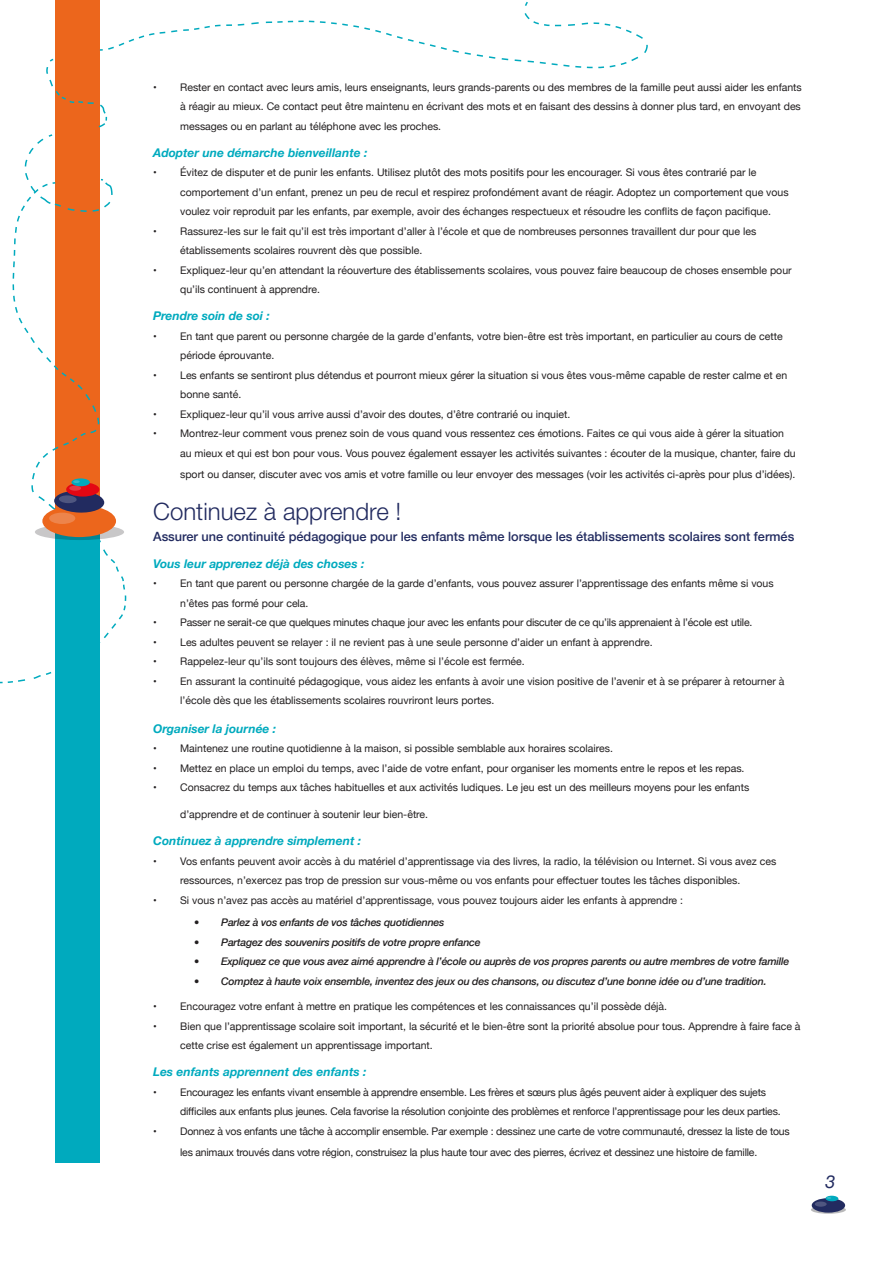
<style>
.page{position:relative;width:893px;height:1263px;background:#fff}
.page>*{position:absolute;margin:0;border:0;box-sizing:border-box;transform-origin:0 0}
.t1{font:300 24px "Helvetica Neue LT Std";color:#222b60}
.t2{font:italic 18px "Helvetica Neue";color:#222b60}
.t3{font:500 12.75px "Helvetica Neue";color:#222b60}
.t4{font:italic 700 12px "Helvetica Neue";color:#00aabe}
.t5{font:10.5px/19.5px "Helvetica Neue";color:#221f20}
.t6{font:10.5px/19.5px "Helvetica Neue";letter-spacing:-.02em;color:#221f20}
.t7{font:italic 500 10.5px "Helvetica Neue";letter-spacing:-.02em;color:#221f20}
</style>
<div class="page">
<svg style="left:811px;top:1206px;width:35px;height:8px"></svg>
<div style="left:812px;top:1198px;width:33px;height:14px;background:#222b60;border-radius:50%"></div>
<svg style="left:815px;top:1201px;width:12px;height:6px"></svg>
<svg style="left:825px;top:1195px;width:13px;height:6px"></svg>
<div style="left:56px;top:523px;width:44px;height:639px;background:#00aabe"></div>
<svg style="left:0;top:0;width:648px;height:684px"></svg>
<p class="t5" style="left:180px;top:78px;width:623px;text-align:justify;text-indent:-27px">• Rester en contact avec leurs amis, leurs enseignants, leurs grands-parents ou des membres de la famille peut aussi aider les enfants à réagir au mieux. Ce contact peut être maintenu en écrivant des mots et en faisant des dessins à donner plus tard, en envoyant des messages ou en parlant au téléphone avec les proches.</p>
<p class="t4" style="left:153px;top:143px;width:216px">Adopter une démarche bienveillante :</p>
<p class="t5" style="left:180px;top:163px;width:610px;text-indent:-27px">• Évitez de disputer et de punir les enfants. Utilisez plutôt des mots positifs pour les encourager. Si vous êtes contrarié par le comportement d’un enfant, prenez un peu de recul et respirez profondément avant de réagir. Adoptez un comportement que vous voulez voir reproduit par les enfants, par exemple, avoir des échanges respectueux et résoudre les conflits de façon pacifique.</p>
<p class="t5" style="left:180px;top:222px;width:578px;text-indent:-27px">• Rassurez-les sur le fait qu’il est très important d’aller à l’école et que de nombreuses personnes travaillent dur pour que les établissements scolaires rouvrent dès que possible.</p>
<p class="t5" style="left:180px;top:261px;width:613px;text-indent:-27px">• Expliquez-leur qu’en attendant la réouverture des établissements scolaires, vous pouvez faire beaucoup de choses ensemble pour qu’ils continuent à apprendre.</p>
<p class="t4" style="left:153px;top:307px;width:118px">Prendre soin de soi :</p>
<p class="t5" style="left:180px;top:327px;width:604px;text-indent:-27px">• En tant que parent ou personne chargée de la garde d’enfants, votre bien-être est très important, en particulier au cours de cette période éprouvante.</p>
<p class="t5" style="left:180px;top:366px;width:609px;text-indent:-27px">• Les enfants se sentiront plus détendus et pourront mieux gérer la situation si vous êtes vous-même capable de rester calme et en bonne santé.</p>
<p class="t5" style="left:153px;top:405px;width:419px">• Expliquez-leur qu’il vous arrive aussi d’avoir des doutes, d’être contrarié ou inquiet.</p>
<p class="t5" style="left:180px;top:424px;width:617px;text-indent:-27px">• Montrez-leur comment vous prenez soin de vous quand vous ressentez ces émotions. Faites ce qui vous aide à gérer la situation au mieux et qui est bon pour vous. Vous pouvez également essayer les activités suivantes : écouter de la musique, chanter, faire du</p>
<p class="t5" style="left:180px;top:465px;width:617px">sport ou danser, discuter avec vos amis et votre famille ou leur envoyer des messages (voir les activités ci-après pour plus d’idées).</p>
<p class="t1" style="left:153px;top:497px;width:250px">Continuez à apprendre !</p>
<p class="t3" style="left:153px;top:526px;width:643px">Assurer une continuité pédagogique pour les enfants même lorsque les établissements scolaires sont fermés</p>
<p class="t4" style="left:153px;top:554px;width:213px">Vous leur apprenez déjà des choses :</p>
<p class="t5" style="left:180px;top:574px;width:595px;text-indent:-27px">• En tant que parent ou personne chargée de la garde d’enfants, vous pouvez assurer l’apprentissage des enfants même si vous n’êtes pas formé pour cela.</p>
<p class="t6" style="left:153px;top:613px;width:601px">• Passer ne serait-ce que quelques minutes chaque jour avec les enfants pour discuter de ce qu’ils apprenaient à l’école est utile.</p>
<p class="t5" style="left:153px;top:633px;width:501px">• Les adultes peuvent se relayer : il ne revient pas à une seule personne d’aider un enfant à apprendre.</p>
<p class="t5" style="left:153px;top:652px;width:373px">• Rappelez-leur qu’ils sont toujours des élèves, même si l’école est fermée.</p>
<p class="t5" style="left:180px;top:672px;width:606px;text-indent:-27px">• En assurant la continuité pédagogique, vous aidez les enfants à avoir une vision positive de l’avenir et à se préparer à retourner à l’école dès que les établissements scolaires rouvriront leurs portes.</p>
<p class="t4" style="left:153px;top:719px;width:124px">Organiser la journée :</p>
<p class="t5" style="left:153px;top:739px;width:461px">• Maintenez une routine quotidienne à la maison, si possible semblable aux horaires scolaires.</p>
<p class="t5" style="left:153px;top:759px;width:593px">• Mettez en place un emploi du temps, avec l’aide de votre enfant, pour organiser les moments entre le repos et les repas.</p>
<p class="t5" style="left:153px;top:778px;width:598px">• Consacrez du temps aux tâches habituelles et aux activités ludiques. Le jeu est un des meilleurs moyens pour les enfants</p>
<p class="t5" style="left:180px;top:805px;width:249px">d’apprendre et de continuer à soutenir leur bien-être.</p>
<p class="t4" style="left:153px;top:832px;width:209px">Continuez à apprendre simplement :</p>
<p class="t5" style="left:180px;top:852px;width:598px;text-indent:-27px">• Vos enfants peuvent avoir accès à du matériel d’apprentissage via des livres, la radio, la télévision ou Internet. Si vous avez ces ressources, n’exercez pas trop de pression sur vous-même ou vos enfants pour effectuer toutes les tâches disponibles.</p>
<p class="t5" style="left:153px;top:891px;width:531px">• Si vous n’avez pas accès au matériel d’apprentissage, vous pouvez toujours aider les enfants à apprendre :</p>
<p class="t7" style="left:194px;top:914px;width:252px">• Parlez à vos enfants de vos tâches quotidiennes</p>
<p class="t7" style="left:194px;top:933px;width:288px">• Partagez des souvenirs positifs de votre propre enfance</p>
<p class="t7" style="left:194px;top:953px;width:597px">• Expliquez ce que vous avez aimé apprendre à l’école ou auprès de vos propres parents ou autre membres de votre famille</p>
<p class="t7" style="left:194px;top:972px;width:574px">• Comptez à haute voix ensemble, inventez des jeux ou des chansons, ou discutez d’une bonne idée ou d’une tradition.</p>
<p class="t5" style="left:153px;top:997px;width:515px">• Encouragez votre enfant à mettre en pratique les compétences et les connaissances qu’il possède déjà.</p>
<p class="t5" style="left:180px;top:1017px;width:622px;text-indent:-27px">• Bien que l’apprentissage scolaire soit important, la sécurité et le bien-être sont la priorité absolue pour tous. Apprendre à faire face à cette crise est également un apprentissage important.</p>
<p class="t4" style="left:153px;top:1063px;width:215px">Les enfants apprennent des enfants :</p>
<p class="t6" style="left:180px;top:1083px;width:602px;text-indent:-27px">• Encouragez les enfants vivant ensemble à apprendre ensemble. Les frères et sœurs plus âgés peuvent aider à expliquer des sujets difficiles aux enfants plus jeunes. Cela favorise la résolution conjointe des problèmes et renforce l’apprentissage pour les deux parties.</p>
<p class="t6" style="left:153px;top:1121px;width:638px;line-height:21px;text-align:center">• Donnez à vos enfants une tâche à accomplir ensemble. Par exemple : dessinez une carte de votre communauté, dressez la liste de tous les animaux trouvés dans votre région, construisez la plus haute tour avec des pierres, écrivez et dessinez une histoire de famille.</p>
<h2 class="t2" style="left:826px;top:1169px;width:12px">3</h2>
</div>
